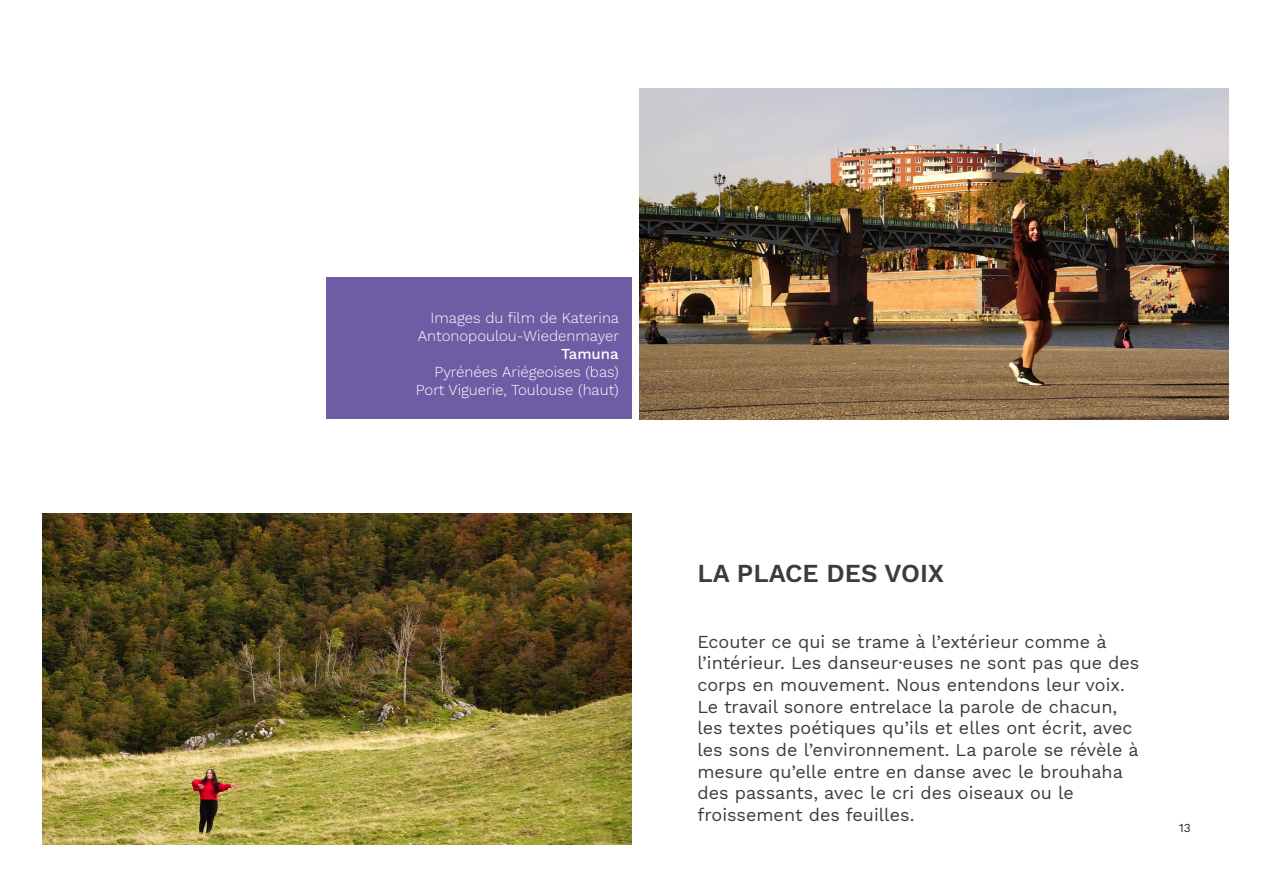
<style>
.page{position:relative;width:1263px;height:893px;background:#fff}
.page>*{position:absolute;margin:0;border:0;box-sizing:border-box;transform-origin:0 0}
.t1{font:25.5px "Work Sans";color:#3d3c3c}
.t2{font:18px/21.6px "Work Sans";color:#3d3c3c}
.Texte_encadrés{font:300 15px/18px "Work Sans";color:#fff;text-align:right}
.Texte_encadrés-2{font:15px "Work Sans";color:#fff}
.t3{font:12px "Work Sans";color:#231f20}
</style>
<div class="page">
<img style="left:640px;top:89px;width:588px;height:331px">
<img style="left:43px;top:514px;width:588px;height:331px">
<div style="left:326px;top:278px;width:305px;height:141px;background:#6e5da5"></div>
<p class="Texte_encadrés" style="left:418px;top:308px;width:203px">Images du film de Katerina<br>Antonopoulou-Wiedenmayer</p>
<p class="Texte_encadrés-2" style="left:561px;top:342px;width:59px">Tamuna</p>
<p class="Texte_encadrés" style="left:434px;top:362px;width:186px">Pyrénées Ariégeoises (bas)</p>
<p class="Texte_encadrés" style="left:416px;top:380px;width:204px">Port Viguerie, Toulouse (haut)</p>
<p class="t1" style="left:697px;top:554px;width:248px">LA PLACE DES VOIX</p>
<p class="t2" style="left:697px;top:630px;width:444px">Ecouter ce qui se trame à l’extérieur comme à l’intérieur. Les danseur·euses ne sont pas que des corps en mouvement. Nous entendons leur voix.<br>Le travail sonore entrelace la parole de chacun, les textes poétiques qu’ils et elles ont écrit, avec les sons de l’environnement. La parole se révèle à mesure qu’elle entre en danse avec le brouhaha des passants, avec le cri des oiseaux ou le froissement des feuilles.</p>
<p class="t3" style="left:1179px;top:819px;width:13px">13</p>
</div>
